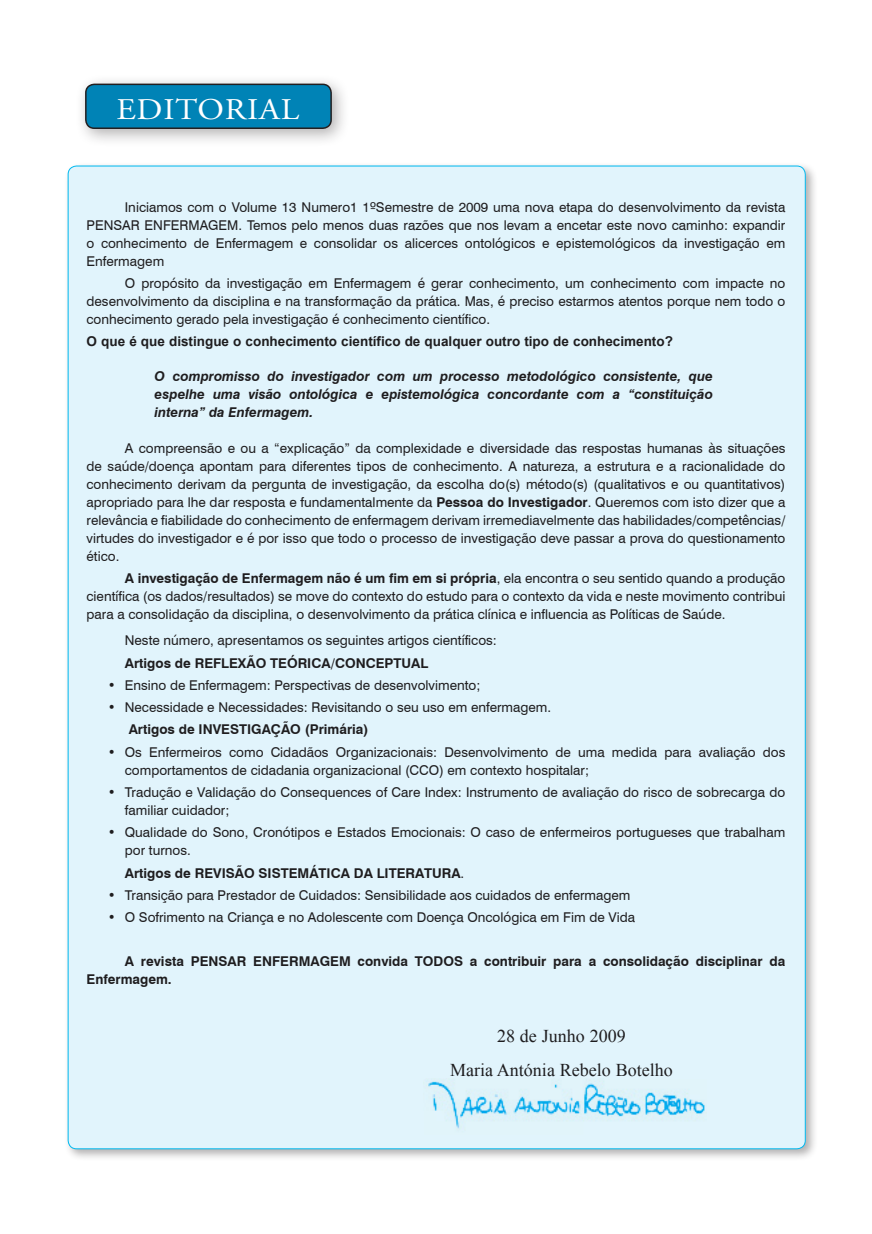
<style>
.page{position:relative;width:872px;height:1234px;background:#fff}
.page>*{position:absolute;margin:0;border:0;box-sizing:border-box;transform-origin:0 0}
.t1{font:30px "Adobe Garamond Pro";letter-spacing:.025em;color:#fff;scale:1.11 1}
.Plain_Text{font:18px "Times New Roman";color:#231f20}
.Corpo_de_texto{font:13.5px/18px "Swiss 721 BT";color:#231f20;text-align:justify}
.Corpo_de_texto_-_mar{font:13.5px/18px "Swiss 721 BT";color:#231f20}
.Corpo_de_texto-2{font:700 13.5px/18px "Swiss 721 BT";color:#231f20}
.Corpo_de_texto-3{font:italic 700 13.5px/18px "Swiss 721 BT";color:#231f20;text-align:justify}
.t2{font:700 13.5px "Arial";color:#231f20}
.s1{font-weight:700}
.s2{font-weight:400}
</style>
<div class="page">
<div style="left:74px;top:73px;width:294px;height:82px;background:#231f20;opacity:.35"></div>
<div style="left:86px;top:84px;width:245px;height:44px;background:#0083b6;border-radius:9px"></div>
<div style="left:85px;top:84px;width:247px;height:45px;border:2px solid #231f20;border-radius:9px"></div>
<div style="left:64px;top:162px;width:756px;height:1001px;background:#231f20;opacity:.35"></div>
<div style="left:68px;top:166px;width:737px;height:982px;background:#e1f4fc;border-radius:9px"></div>
<p class="t1" style="left:116px;top:91px;width:166px">EDITORIAL</p>
<p class="Corpo_de_texto" style="left:87px;top:198px;width:700px;text-indent:38px">Iniciamos com o Volume 13 Numero1 1ºSemestre de 2009 uma nova etapa do desenvolvimento da revista PENSAR ENFERMAGEM. Temos pelo menos duas razões que nos levam a encetar este novo caminho: expandir o conhecimento de Enfermagem e consolidar os alicerces ontológicos e epistemológicos da investigação em Enfermagem</p>
<p class="Corpo_de_texto" style="left:87px;top:274px;width:700px;text-indent:38px">O propósito da investigação em Enfermagem é gerar conhecimento, um conhecimento com impacte no desenvolvimento da disciplina e na transformação da prática. Mas, é preciso estarmos atentos porque nem todo o conhecimento gerado pela investigação é conhecimento científico.</p>
<p class="t2" style="left:87px;top:333px;width:588px">O que é que distingue o conhecimento científico de qualquer outro tipo de conhecimento?</p>
<p class="Corpo_de_texto-3" style="left:155px;top:367px;width:560px">O compromisso do investigador com um processo metodológico consistente, que espelhe uma visão ontológica e epistemológica concordante com a “constituição interna” da Enfermagem.</p>
<p class="Corpo_de_texto" style="left:87px;top:438px;width:700px;text-indent:38px">A compreensão e ou a “explicação” da complexidade e diversidade das respostas humanas às situações de saúde/doença apontam para diferentes tipos de conhecimento. A natureza, a estrutura e a racionalidade do conhecimento derivam da pergunta de investigação, da escolha do(s) método(s) (qualitativos e ou quantitativos) apropriado para lhe dar resposta e fundamentalmente da <span class="s1">Pessoa do Investigador</span>. Queremos com isto dizer que a relevância e fiabilidade do conhecimento de enfermagem derivam irremediavelmente das habilidades/competências/ virtudes do investigador e é por isso que todo o processo de investigação deve passar a prova do questionamento ético.</p>
<p class="Corpo_de_texto" style="left:87px;top:569px;width:700px;text-indent:38px"><span class="s1">A investigação de Enfermagem não é um fim em si própria</span>, ela encontra o seu sentido quando a produção científica (os dados/resultados) se move do contexto do estudo para o contexto da vida e neste movimento contribui para a consolidação da disciplina, o desenvolvimento da prática clínica e influencia as Políticas de Saúde.</p>
<p class="Corpo_de_texto" style="left:125px;top:631px;width:373px">Neste número, apresentamos os seguintes artigos científicos:</p>
<p class="Corpo_de_texto-2" style="left:125px;top:653px;width:305px">Artigos de REFLEXÃO TEÓRICA/CONCEPTUAL</p>
<p class="Corpo_de_texto_-_mar" style="left:108px;top:676px;width:374px">• Ensino de Enfermagem: Perspectivas de desenvolvimento;</p>
<p class="Corpo_de_texto_-_mar" style="left:108px;top:698px;width:445px">• Necessidade e Necessidades: Revisitando o seu uso em enfermagem.</p>
<p class="Corpo_de_texto-2" style="left:129px;top:720px;width:241px">Artigos de INVESTIGAÇÃO (Primária)</p>
<p class="Corpo_de_texto_-_mar" style="left:125px;top:742px;width:662px;text-indent:-17px">• Os Enfermeiros como Cidadãos Organizacionais: Desenvolvimento de uma medida para avaliação dos comportamentos de cidadania organizacional (CCO) em contexto hospitalar;</p>
<p class="Corpo_de_texto_-_mar" style="left:125px;top:783px;width:662px;text-indent:-17px">• Tradução e Validação do Consequences of Care Index: Instrumento de avaliação do risco de sobrecarga do familiar cuidador;</p>
<p class="Corpo_de_texto_-_mar" style="left:125px;top:823px;width:662px;text-indent:-17px">• Qualidade do Sono, Cronótipos e Estados Emocionais: O caso de enfermeiros portugueses que trabalham por turnos.</p>
<p class="Corpo_de_texto-2" style="left:125px;top:863px;width:341px">Artigos de REVISÃO SISTEMÁTICA DA LITERATURA<span class="s2">.</span></p>
<p class="Corpo_de_texto_-_mar" style="left:108px;top:885px;width:524px">• Transição para Prestador de Cuidados: Sensibilidade aos cuidados de enfermagem</p>
<p class="Corpo_de_texto_-_mar" style="left:108px;top:908px;width:528px">• O Sofrimento na Criança e no Adolescente com Doença Oncológica em Fim de Vida</p>
<p class="Corpo_de_texto-2" style="left:87px;top:951px;width:700px;text-indent:38px">A revista PENSAR ENFERMAGEM convida TODOS a contribuir para a consolidação disciplinar da<br>Enfermagem.</p>
<p class="Plain_Text" style="left:497px;top:1023px;width:130px">28 de Junho 2009</p>
<p class="Plain_Text" style="left:450px;top:1057px;width:224px">Maria Antónia Rebelo Botelho</p>
</div>
